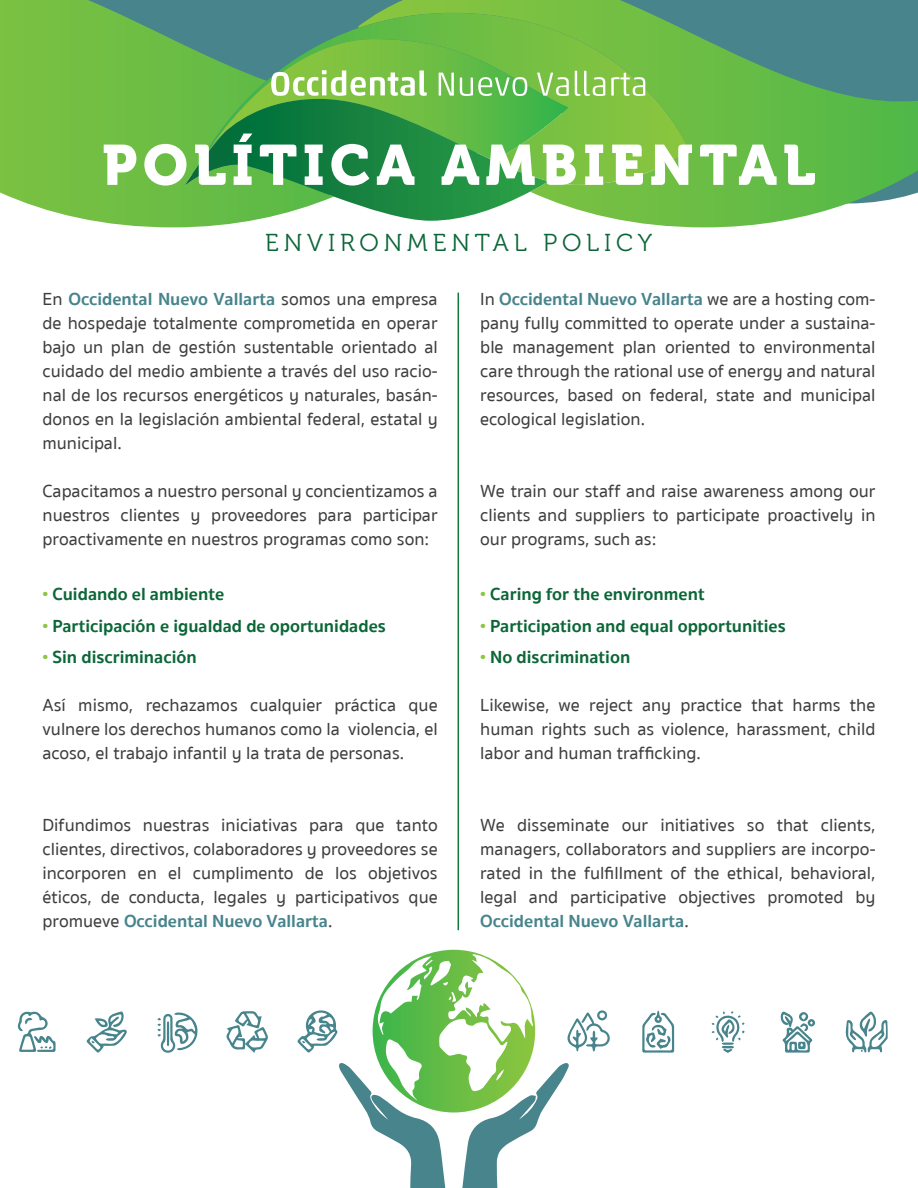
<style>
.page{position:relative;width:918px;height:1188px;background:#fff}
.page>*{position:absolute;margin:0;border:0;box-sizing:border-box;transform-origin:0 0}
.t1{font:56.4px "Museo 900";letter-spacing:.1em;color:#fff}
.t2{font:24.45px "Museo 300";letter-spacing:.2em;color:#0c6638}
.t3{font:500 18px/24px "Sukhumvit Set";color:#3e3e3f;text-align:justify}
.t4{font:700 18px "Sukhumvit Set";color:#0c6638}
.s1{font-weight:700;color:#47848c}
.s2{color:#8bc63e}
</style>
<div class="page">
<svg style="left:0;top:0;width:334px;height:227px;background:#75bc54"></svg>
<svg style="left:358px;top:0;width:560px;height:227px;background:#68b06b"></svg>
<svg style="left:185px;top:99px;width:364px;height:122px"></svg>
<svg style="left:202px;top:13px;width:487px;height:172px;background:#59ac4a"></svg>
<img style="left:210px;top:99px;width:113px;height:48px">
<svg style="left:439px;top:73px;width:15px;height:23px"></svg>
<svg style="left:537px;top:73px;width:32px;height:23px"></svg>
<svg style="left:460px;top:77px;width:67px;height:19px"></svg>
<svg style="left:271px;top:70px;width:156px;height:26px"></svg>
<svg style="left:575px;top:71px;width:30px;height:25px"></svg>
<svg style="left:611px;top:73px;width:34px;height:23px"></svg>
<svg style="left:642px;top:1010px;width:32px;height:43px"></svg>
<svg style="left:712px;top:1011px;width:33px;height:42px"></svg>
<svg style="left:845px;top:1011px;width:43px;height:42px"></svg>
<svg style="left:780px;top:1012px;width:35px;height:41px"></svg>
<svg style="left:226px;top:1011px;width:42px;height:42px"></svg>
<svg style="left:17px;top:1011px;width:39px;height:41px"></svg>
<svg style="left:297px;top:950px;width:313px;height:238px"></svg>
<svg style="left:86px;top:1011px;width:41px;height:42px"></svg>
<svg style="left:157px;top:1012px;width:41px;height:41px"></svg>
<h1 class="t1" style="left:102px;top:133px;width:715px">POLÍTICA AMBIENTAL</h1>
<h2 class="t2" style="left:265px;top:229px;width:389px">ENVIRONMENTAL POLICY</h2>
<p class="t3" style="left:43px;top:287px;width:397px">En <span class="s1">Occidental Nuevo Vallarta</span> somos una empresa de hospedaje totalmente comprometida en operar bajo un plan de gestión sustentable orientado al cuidado del medio ambiente a través del uso racio&shy;nal de los recursos energéticos y naturales, basán&shy;donos en la legislación ambiental federal, estatal y municipal.</p>
<p class="t3" style="left:43px;top:479px;width:397px">Capacitamos a nuestro personal y concientizamos a nuestros clientes y proveedores para participar proactivamente en nuestros programas como son:</p>
<p class="t4" style="left:43px;top:580px;width:183px"><span class="s2">•</span> Cuidando el ambiente</p>
<p class="t4" style="left:43px;top:612px;width:345px"><span class="s2">•</span> Participación e igualdad de oportunidades</p>
<p class="t4" style="left:43px;top:643px;width:156px"><span class="s2">•</span> Sin discriminación</p>
<p class="t3" style="left:43px;top:694px;width:397px">Así mismo, rechazamos cualquier práctica que vulnere los derechos humanos como la violencia, el acoso, el trabajo infantil y la trata de personas.</p>
<p class="t3" style="left:43px;top:814px;width:397px">Difundimos nuestras iniciativas para que tanto clientes, directivos, colaboradores y proveedores se incorporen en el cumplimento de los objetivos éticos, de conducta, legales y participativos que promueve <span class="s1">Occidental Nuevo Vallarta</span>.</p>
<p class="t3" style="left:480px;top:287px;width:397px">In <span class="s1">Occidental Nuevo Vallarta</span> we are a hosting com&shy;pany fully committed to operate under a sustaina&shy;ble management plan oriented to environmental care through the rational use of energy and natural resources, based on federal, state and municipal ecological legislation.</p>
<p class="t3" style="left:480px;top:479px;width:397px">We train our staff and raise awareness among our clients and suppliers to participate proactively in our programs, such as:</p>
<p class="t4" style="left:480px;top:580px;width:226px"><span class="s2">•</span> Caring for the environment</p>
<p class="t4" style="left:480px;top:612px;width:307px"><span class="s2">•</span> Participation and equal opportunities</p>
<p class="t4" style="left:480px;top:643px;width:152px"><span class="s2">•</span> No discrimination</p>
<p class="t3" style="left:480px;top:694px;width:397px">Likewise, we reject any practice that harms the human rights such as violence, harassment, child labor and human trafficking.</p>
<p class="t3" style="left:480px;top:814px;width:397px">We disseminate our initiatives so that clients, managers, collaborators and suppliers are incorpo&shy;rated in the fulfillment of the ethical, behavioral, legal and participative objectives promoted by <span class="s1">Occidental Nuevo Vallarta</span>.</p>
</div>
